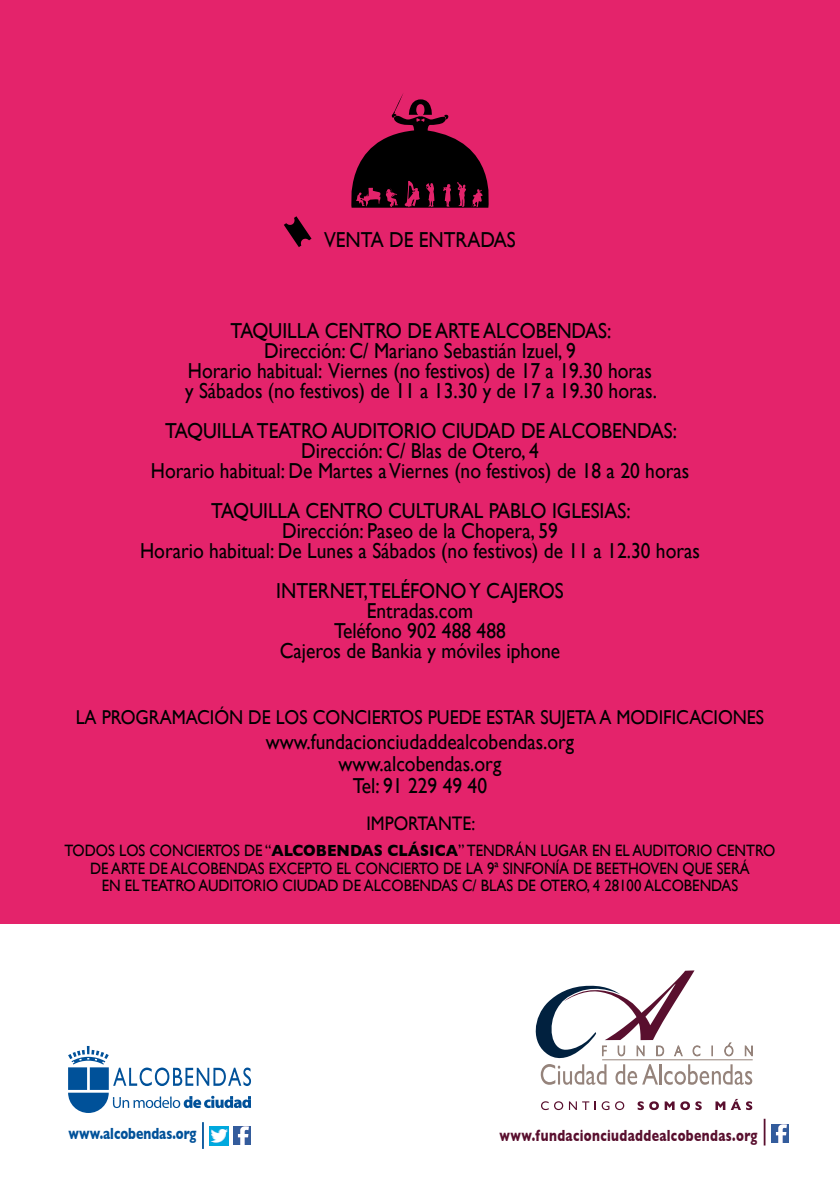
<style>
.page{position:relative;width:840px;height:1191px;background:#fff}
.page>*{position:absolute;margin:0;border:0;box-sizing:border-box;transform-origin:0 0}
.t1{font:21.6px/20px "Gill Sans";color:#000;text-align:center;scale:.9 1}
.t2{font:20px "Gill Sans";color:#000;scale:.9 1}
.t3{font:19.6px "Gill Sans";color:#000;scale:.9 1}
.t4{font:16.4px "Gill Sans";color:#000;scale:.9 1}
.t5{font:700 16.4px "Gill Sans";letter-spacing:.03em;color:#590f2e;scale:.75 1}
.t6{font:700 16.4px "Gill Sans";color:#000;scale:.9 1}
.t7{font:700 16.4px "Gill Sans";color:#005199;scale:.75 1}
.s1{font-weight:400}
</style>
<div class="page">
<div style="left:0;top:0;width:839px;height:923px;background:#e4236b"></div>
<svg style="left:284px;top:216px;width:27px;height:31px"></svg>
<svg style="left:351px;top:93px;width:138px;height:115px"></svg>
<svg style="left:68px;top:1046px;width:183px;height:67px"></svg>
<img style="left:233px;top:1126px;width:17px;height:18px">
<img style="left:209px;top:1126px;width:19px;height:19px">
<hr style="left:202px;top:1122px;width:2px;height:26px;background:#005199">
<img style="left:771px;top:1124px;width:17px;height:18px">
<hr style="left:763px;top:1118px;width:2px;height:27px;background:#590f2e">
<svg style="left:535px;top:970px;width:217px;height:114px"></svg>
<svg style="left:541px;top:1101px;width:35px;height:9px"></svg>
<svg style="left:582px;top:1101px;width:13px;height:9px"></svg>
<svg style="left:601px;top:1101px;width:23px;height:9px"></svg>
<svg style="left:637px;top:1101px;width:6px;height:9px"></svg>
<svg style="left:649px;top:1101px;width:9px;height:9px"></svg>
<svg style="left:664px;top:1101px;width:10px;height:9px"></svg>
<svg style="left:680px;top:1101px;width:9px;height:9px"></svg>
<svg style="left:695px;top:1101px;width:6px;height:9px"></svg>
<svg style="left:715px;top:1099px;width:36px;height:11px"></svg>
<p class="t1" style="left:324px;top:229px;width:214px">VENTA DE entradaS</p>
<p class="t1" style="left:185px;top:320px;width:525px">TAQUILLA CENTRO DE ARTE ALCOBENDAS:<br>Dirección: C/ Mariano Sebastián Izuel, 9<br>Horario habitual: Viernes (no festivos) de 17 a 19.30 horas y Sábados (no festivos) de 11 a 13.30 y de 17 a 19.30 horas.</p>
<p class="t1" style="left:151px;top:420px;width:599px">TAQUILLA TEATRO AUDITORIO CIUDAD DE ALCOBENDAS:<br>Dirección: C/ Blas de Otero, 4<br>Horario habitual: De Martes a Viernes (no festivos) de 18 a 20 horas</p>
<p class="t1" style="left:140px;top:500px;width:623px">TAQUILLA CENTRO CULTURAL PABLO IGLESIAS:<br>Dirección: Paseo de la Chopera, 59<br>Horario habitual: De Lunes a Sábados (no festivos) de 11 a 12.30 horas</p>
<p class="t1" style="left:276px;top:580px;width:321px">INTERNET,TELÉFONO Y CAJEROS<br>Entradas.com<br>Teléfono 902 488 488<br>Cajeros de Bankia y móviles iphone</p>
<p class="t2" style="left:76px;top:705px;width:235px">la programación de los</p>
<p class="t2" style="left:312px;top:705px;width:14px">concie</p>
<p class="t2" style="left:380px;top:705px;width:89px">rtos puede</p>
<p class="t2" style="left:486px;top:705px;width:219px">estar sujeta a modi ficaciones</p>
<p class="t1" style="left:265px;top:730px;width:344px;line-height:22px">www.fundacionciudaddealcobendas.org www.alcobendas.org<br>Tel: 91 229 49 40</p>
<p class="t3" style="left:366px;top:811px;width:122px">impo rtante:</p>
<p class="t4" style="left:65px;top:840px;width:22px">todos</p>
<p class="t4" style="left:119px;top:840px;width:11px">los</p>
<p class="t4" style="left:149px;top:840px;width:12px">concie</p>
<p class="t6" style="left:205px;top:840px;width:149px"><span class="s1">rtos de “</span>alco beNda</p>
<p class="t6" style="left:374px;top:840px;width:125px">s c lásica<span class="s1">” tend</span></p>
<p class="t4" style="left:505px;top:840px;width:296px">rán lugar en el auditorio centro</p>
<p class="t4" style="left:90px;top:858px;width:101px">de artede alcobendas</p>
<p class="t4" style="left:268px;top:858px;width:108px">exce pto el concie</p>
<p class="t4" style="left:411px;top:858px;width:253px">rtode la 9ª sin fon íade beethoven</p>
<p class="t4" style="left:682px;top:858px;width:72px">que será</p>
<p class="t4" style="left:102px;top:876px;width:240px">en el teatro auditorio ci udad</p>
<p class="t4" style="left:342px;top:876px;width:35px">de alcobendas</p>
<p class="t4" style="left:462px;top:876px;width:40px">C/ Blas</p>
<p class="t4" style="left:517px;top:876px;width:163px">de Otero, 4 28100 Alcobendas</p>
<p class="t7" style="left:69px;top:1124px;width:172px">www.alcobendas.org</p>
<p class="t5" style="left:499px;top:1125px;width:345px">www.fundacionciudaddealcobendas.org</p>
</div>
